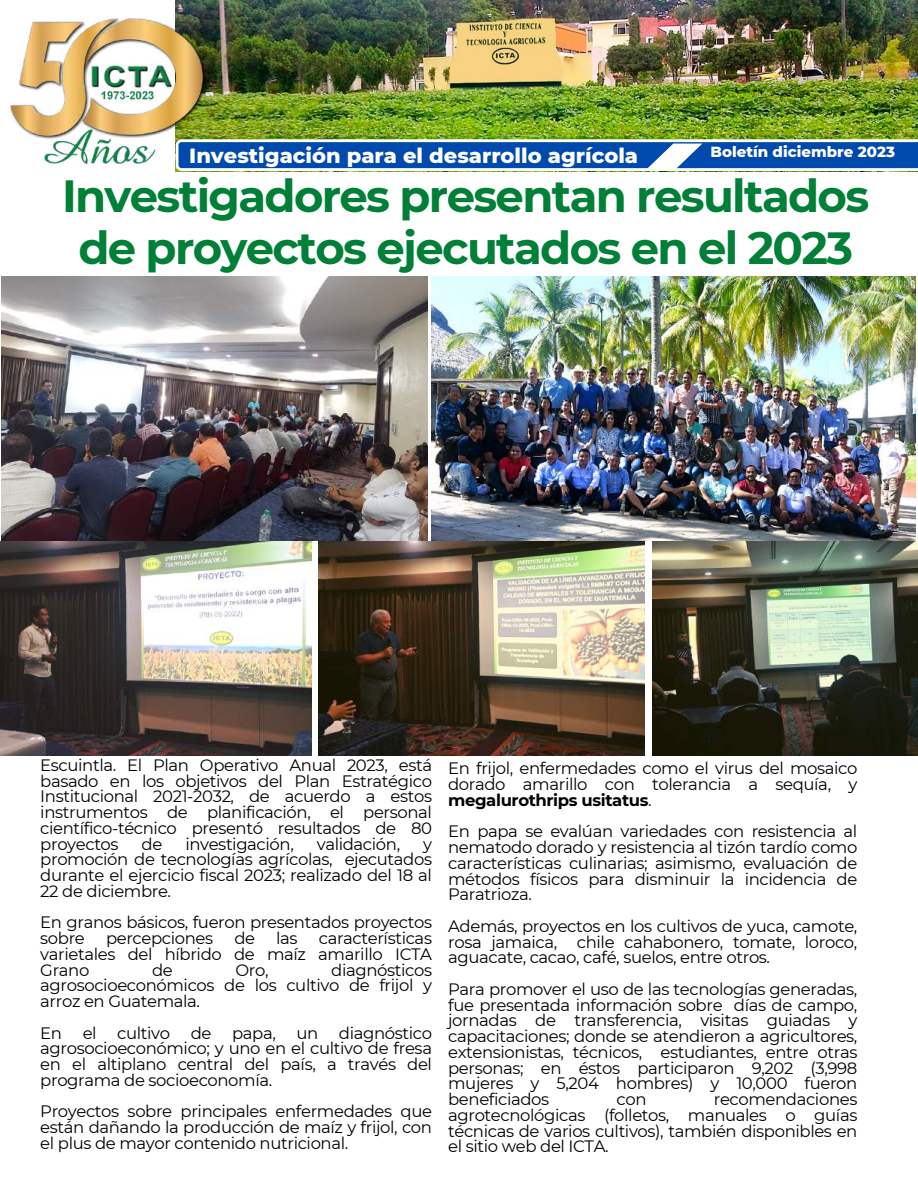
<style>
.page{position:relative;width:918px;height:1188px;background:#fff}
.page>*{position:absolute;margin:0;border:0;box-sizing:border-box;transform-origin:0 0}
.t1{font:700 45px/51.8px "Montserrat";letter-spacing:-.035em;color:#008037;text-align:center}
.t2{font:800 21px "Montserrat";color:#fff}
.t3{font:16.5px/15.8px "Montserrat";letter-spacing:-.025em;color:#000;text-align:justify}
.t4{font:800 15px "Montserrat";color:#fff}
.s1{font-weight:700}
</style>
<div class="page">
<img style="left:215px;top:0;width:703px;height:139px">
<svg style="left:215px;top:139px;width:703px;height:30px;background:#2967b8"></svg>
<img style="left:10px;top:0;width:205px;height:172px">
<img style="left:432px;top:276px;width:483px;height:265px">
<img style="left:1px;top:276px;width:427px;height:265px">
<img style="left:0;top:541px;width:311px;height:215px">
<img style="left:319px;top:541px;width:326px;height:215px">
<img style="left:653px;top:541px;width:265px;height:215px">
<p class="t2" style="left:189px;top:142px;width:450px">Investigación para el desarrollo agrícola</p>
<p class="t4" style="left:711px;top:142px;width:186px">Boletín diciembre 2023</p>
<h1 class="t1" style="left:62px;top:170px;width:809px">Investigadores presentan resultados de proyectos ejecutados en el 2023</h1>
<p class="t3" style="left:40px;top:757px;width:393px">Escuintla. El Plan Operativo Anual 2023, está basado en los objetivos del Plan Estratégico Institucional 2021-2032, de acuerdo a estos instrumentos de planificación, el personal científico-técnico presentó resultados de 80 proyectos</p>
<p class="t3" style="left:142px;top:836px;width:22px">de</p>
<p class="t3" style="left:185px;top:836px;width:110px">investigación,</p>
<p class="t3" style="left:317px;top:836px;width:85px">validación,</p>
<p class="t3" style="left:40px;top:836px;width:393px;text-indent:383px">y promoción de tecnologías agrícolas, ejecutados durante el ejercicio fiscal 2023; realizado del 18 al 22 de diciembre.</p>
<p class="t3" style="left:40px;top:915px;width:393px">En granos básicos, fueron presentados proyectos sobre</p>
<p class="t3" style="left:40px;top:930px;width:393px;text-indent:278px">características varietales del híbrido de maíz amarillo ICTA Grano</p>
<p class="t3" style="left:106px;top:930px;width:109px">percepciones</p>
<p class="t3" style="left:234px;top:930px;width:22px">de</p>
<p class="t3" style="left:276px;top:930px;width:23px">las</p>
<p class="t3" style="left:40px;top:962px;width:393px;text-indent:291px">diagnósticos agrosocioeconómicos de los cultivo de frijol y arroz en Guatemala.</p>
<p class="t3" style="left:40px;top:1025px;width:393px">En el cultivo de papa, un diagnóstico agrosocioeconómico; y uno en el cultivo de fresa en el altiplano central del país, a través del programa de socioeconomía.</p>
<p class="t3" style="left:40px;top:1104px;width:393px">Proyectos sobre principales enfermedades que están dañando la producción de maíz y frijol, con el plus de mayor contenido nutricional.</p>
<p class="t3" style="left:152px;top:962px;width:22px">de</p>
<p class="t3" style="left:235px;top:962px;width:35px">Oro,</p>
<p class="t3" style="left:448px;top:761px;width:411px">En frijol, enfermedades como el virus del mosaico dorado amarillo con tolerancia a sequía, y <span class="s1">megalurothrips usitatus</span>.</p>
<p class="t3" style="left:448px;top:824px;width:411px">En papa se evalúan variedades con resistencia al nematodo dorado y resistencia al tizón tardío como características culinarias; asimismo, evaluación de métodos físicos para disminuir la incidencia de Paratrioza.</p>
<p class="t3" style="left:448px;top:918px;width:411px">Además, proyectos en los cultivos de yuca, camote, rosa jamaica, chile cahabonero, tomate, loroco, aguacate, cacao, café, suelos, entre otros.</p>
<p class="t3" style="left:448px;top:981px;width:411px">Para promover el uso de las tecnologías generadas, fue presentada información sobre días de campo, jornadas de transferencia, visitas guiadas y capacitaciones; donde se atendieron a agricultores, extensionistas, técnicos, estudiantes, entre otras personas; en éstos participaron 9,202 (3,998 mujeres y 5,204 hombres) y 10,000 fueron beneficiados</p>
<p class="t3" style="left:448px;top:1091px;width:411px;text-indent:266px">recomendaciones agrotecnológicas (folletos, manuales o guías técnicas de varios cultivos), también disponibles en el sitio web del ICTA.</p>
<p class="t3" style="left:617px;top:1091px;width:32px">con</p>
</div>
